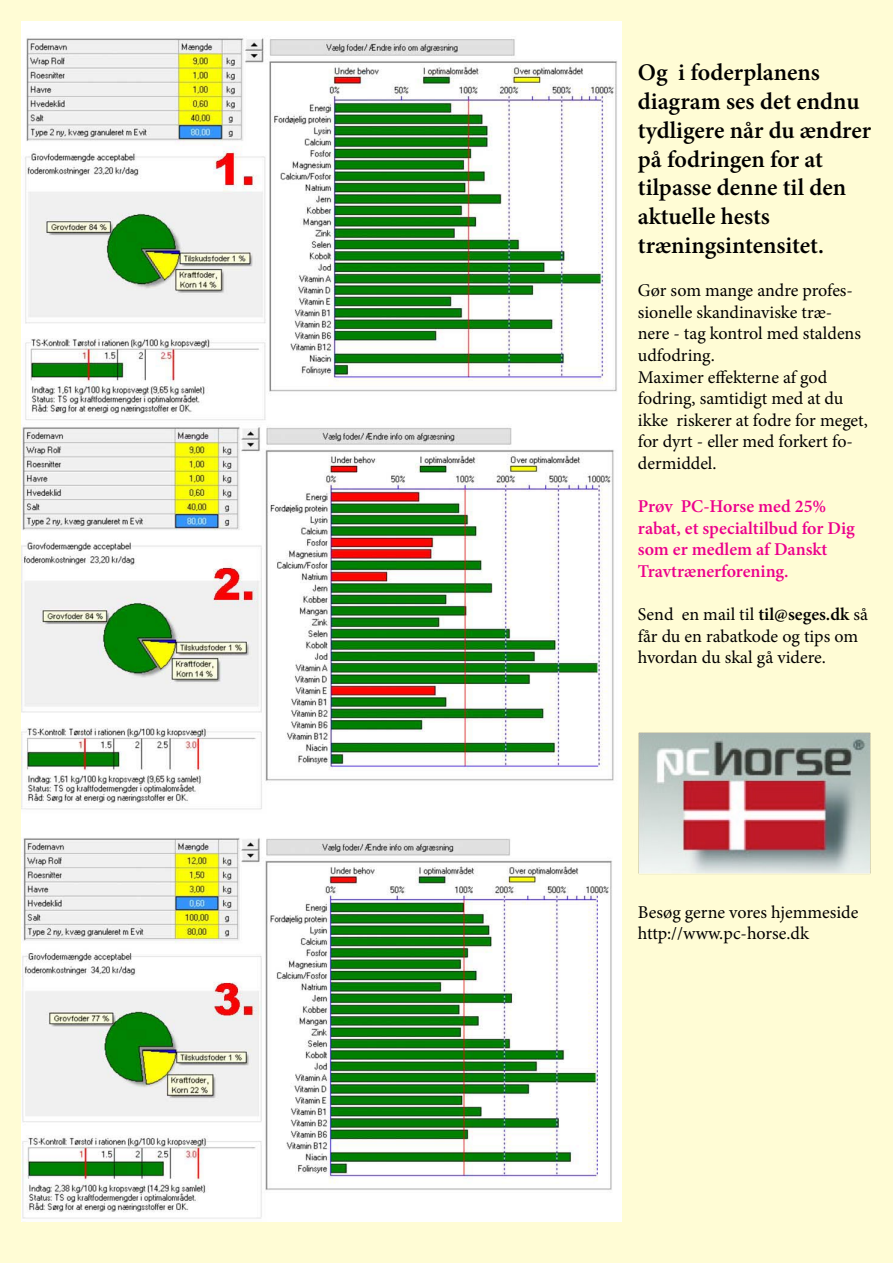
<style>
.page{position:relative;width:893px;height:1263px;background:#fffcd5}
.page>*{position:absolute;margin:0;border:0;box-sizing:border-box;transform-origin:0 0}
.t1{font:600 24px/28.8px "Minion Pro";color:#000}
.t2{font:18px/21.6px "Minion Pro";color:#000}
.t3{font:600 18px/21.6px "Minion Pro";color:#ec008c}
.s1{font-weight:600}
</style>
<div class="page">
<img style="left:639px;top:733px;width:232px;height:141px">
<img style="left:21px;top:21px;width:600px;height:1200px">
<h1 class="t1" style="left:638px;top:58px;width:235px">Og i foderplanens diagram ses det endnu tydligere når du ændrer på fodringen for at tilpasse denne til den aktuelle hests træningsintensitet.</h1>
<p class="t2" style="left:638px;top:280px;width:232px">Gør som mange andre profes&shy;sionelle skandinaviske træ&shy;nere - tag kontrol med staldens udfodring.<br>Maximer effekterne af god fodring, samtidigt med at du ikke riskerer at fodre for meget, for dyrt - eller med forkert fo&shy;dermiddel.</p>
<p class="t3" style="left:638px;top:496px;width:218px">Prøv PC-Horse med 25% rabat, et specialtilbud for Dig som er medlem af Danskt<br>Travtrænerforening.</p>
<p class="t2" style="left:638px;top:604px;width:232px">Send en mail til <span class="s1">til@seges.dk</span> så får du en rabatkode og tips om hvordan du skal gå videre.</p>
<p class="t2" style="left:638px;top:901px;width:222px">Besøg gerne vores hjemmeside http://www.pc-horse.dk</p>
</div>
